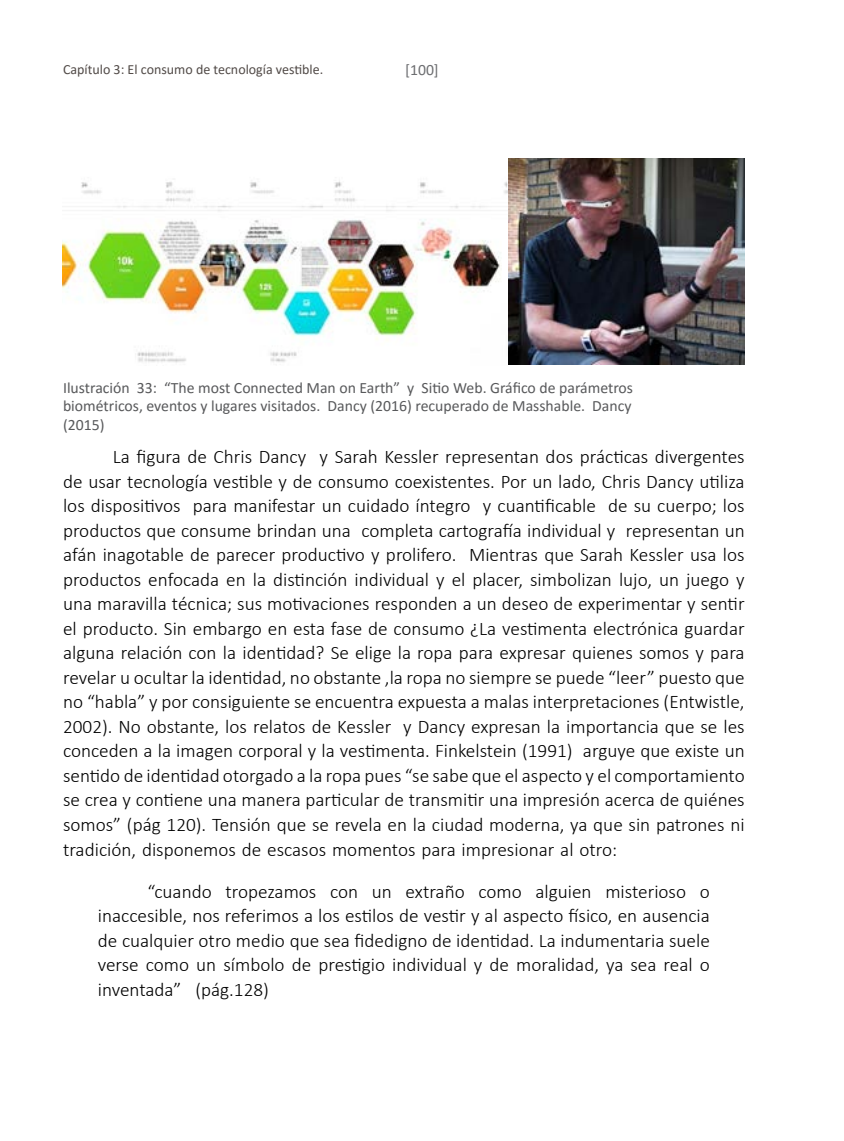
<style>
.page{position:relative;width:844px;height:1141px;background:#fff}
.page>*{position:absolute;margin:0;border:0;box-sizing:border-box;transform-origin:0 0}
.t1{font:300 19.25px/24.5px "Calibri";color:#000;text-align:justify}
.t2{font:15.75px/18.9px "Calibri";color:#58595b;text-align:justify}
.t3{font:15.75px "Calibri";color:#6d6e71}
.t4{font:14px "Calibri";color:#524b48}
</style>
<div class="page">
<img style="left:62px;top:159px;width:682px;height:206px">
<p class="t4" style="left:63px;top:59px;width:262px">Capítulo 3: El consumo de tecnología vestible.</p>
<p class="t3" style="left:405px;top:59px;width:35px">[100]</p>
<p class="t2" style="left:63px;top:377px;width:571px">Ilustración 33: “The most Connected Man on Earth” y Sitio Web. Gráfico de parámetros biométricos, eventos y lugares visitados. Dancy (2016) recuperado de Masshable. Dancy (2015)</p>
<p class="t1" style="left:63px;top:445px;width:683px;text-indent:50px">La figura de Chris Dancy y Sarah Kessler representan dos prácticas divergentes de usar tecnología vestible y de consumo coexistentes. Por un lado, Chris Dancy utiliza los dispositivos para manifestar un cuidado íntegro y cuantificable de su cuerpo; los productos que consume brindan una completa cartografía individual y representan un afán inagotable de parecer productivo y prolifero. Mientras que Sarah Kessler usa los productos enfocada en la distinción individual y el placer, simbolizan lujo, un juego y una maravilla técnica; sus motivaciones responden a un deseo de experimentar y sentir el producto. Sin embargo en esta fase de consumo ¿La vestimenta electrónica guardar alguna relación con la identidad? Se elige la ropa para expresar quienes somos y para revelar u ocultar la identidad, no obstante ,la ropa no siempre se puede “leer” puesto que no “habla” y por consiguiente se encuentra expuesta a malas interpretaciones (Entwistle, 2002). No obstante, los relatos de Kessler y Dancy expresan la importancia que se les conceden a la imagen corporal y la vestimenta. Finkelstein (1991) arguye que existe un sentido de identidad otorgado a la ropa pues “se sabe que el aspecto y el comportamiento se crea y contiene una manera particular de transmitir una impresión acerca de quiénes somos” (pág 120). Tensión que se revela en la ciudad moderna, ya que sin patrones ni tradición, disponemos de escasos momentos para impresionar al otro:</p>
<p class="t1" style="left:98px;top:879px;width:613px;text-indent:50px">“cuando tropezamos con un extraño como alguien misterioso o inaccesible, nos referimos a los estilos de vestir y al aspecto físico, en ausencia de cualquier otro medio que sea fidedigno de identidad. La indumentaria suele verse como un símbolo de prestigio individual y de moralidad, ya sea real o inventada” (pág.128)</p>
</div>
